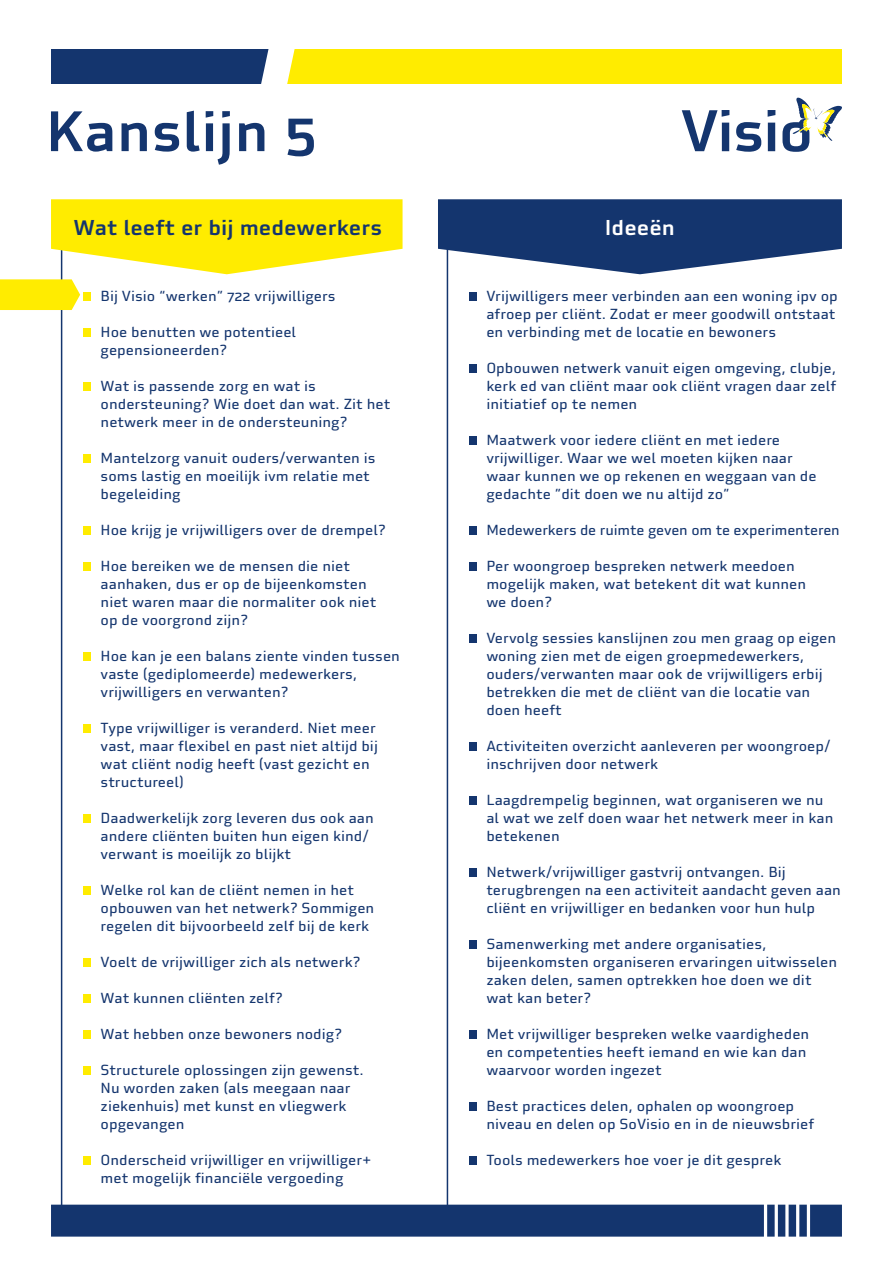
<style>
.page{position:relative;width:893px;height:1263px;background:#fff}
.page>*{position:absolute;margin:0;border:0;box-sizing:border-box;transform-origin:0 0}
.hoofdkop{font:500 55.5px "Utility OT";color:#14356e}
.kopje{font:500 21px "Utility OT";color:#14356e}
.kopje-2{font:500 21px "Utility OT";color:#fff}
.plat{font:14.25px/18px "Utility OT";color:#14356e}
</style>
<div class="page">
<hr style="left:61px;top:219px;width:1px;height:993px;background:#14356e">
<hr style="left:447px;top:232px;width:1px;height:988px;background:#14356e">
<div style="left:51px;top:49px;width:225px;height:34px;background:#14356e"></div>
<div style="left:278px;top:49px;width:564px;height:34px;background:#ffec00"></div>
<svg style="left:254px;top:49px;width:44px;height:35px"></svg>
<svg style="left:682px;top:110px;width:47px;height:41px"></svg>
<svg style="left:736px;top:122px;width:25px;height:30px"></svg>
<svg style="left:768px;top:110px;width:7px;height:41px"></svg>
<svg style="left:782px;top:98px;width:60px;height:54px"></svg>
<div style="left:51px;top:1205px;width:791px;height:31px;background:#14356e"></div>
<hr style="left:764px;top:1199px;width:3px;height:45px;background:#fff">
<hr style="left:775px;top:1199px;width:3px;height:45px;background:#fff">
<svg style="left:785px;top:1204px;width:4px;height:33px"></svg>
<hr style="left:796px;top:1199px;width:3px;height:45px;background:#fff">
<hr style="left:807px;top:1199px;width:3px;height:45px;background:#fff">
<div style="left:84px;top:328px;width:7px;height:9px;background:#ffec00"></div>
<div style="left:84px;top:382px;width:7px;height:9px;background:#ffec00"></div>
<div style="left:84px;top:454px;width:7px;height:9px;background:#ffec00"></div>
<div style="left:84px;top:526px;width:7px;height:9px;background:#ffec00"></div>
<div style="left:84px;top:562px;width:7px;height:9px;background:#ffec00"></div>
<div style="left:84px;top:652px;width:7px;height:9px;background:#ffec00"></div>
<div style="left:84px;top:724px;width:7px;height:9px;background:#ffec00"></div>
<div style="left:84px;top:814px;width:7px;height:9px;background:#ffec00"></div>
<div style="left:84px;top:886px;width:7px;height:9px;background:#ffec00"></div>
<div style="left:84px;top:958px;width:7px;height:9px;background:#ffec00"></div>
<div style="left:84px;top:994px;width:7px;height:9px;background:#ffec00"></div>
<div style="left:84px;top:1030px;width:7px;height:9px;background:#ffec00"></div>
<div style="left:84px;top:1066px;width:7px;height:9px;background:#ffec00"></div>
<div style="left:84px;top:1156px;width:7px;height:9px;background:#ffec00"></div>
<svg style="left:438px;top:199px;width:404px;height:75px"></svg>
<div style="left:469px;top:292px;width:8px;height:9px;background:#14356e"></div>
<div style="left:469px;top:364px;width:8px;height:9px;background:#14356e"></div>
<div style="left:469px;top:436px;width:8px;height:9px;background:#14356e"></div>
<div style="left:469px;top:526px;width:8px;height:9px;background:#14356e"></div>
<div style="left:469px;top:562px;width:8px;height:9px;background:#14356e"></div>
<div style="left:469px;top:634px;width:8px;height:9px;background:#14356e"></div>
<div style="left:469px;top:742px;width:8px;height:9px;background:#14356e"></div>
<div style="left:469px;top:796px;width:8px;height:9px;background:#14356e"></div>
<div style="left:469px;top:868px;width:8px;height:9px;background:#14356e"></div>
<div style="left:469px;top:940px;width:8px;height:9px;background:#14356e"></div>
<div style="left:469px;top:1030px;width:8px;height:9px;background:#14356e"></div>
<div style="left:469px;top:1102px;width:8px;height:9px;background:#14356e"></div>
<div style="left:469px;top:1156px;width:8px;height:9px;background:#14356e"></div>
<svg style="left:0;top:199px;width:403px;height:111px"></svg>
<p class="hoofdkop" style="left:46px;top:97px;width:273px">Kanslijn 5</p>
<h1 class="kopje" style="left:74px;top:214px;width:310px">Wat leeft er bij medewerkers</h1>
<p class="plat" style="left:101px;top:287px;width:237px">Bij Visio “werken” 722 vrijwilligers</p>
<p class="plat" style="left:101px;top:323px;width:197px">Hoe benutten we potentieel gepensioneerden?</p>
<p class="plat" style="left:101px;top:377px;width:291px">Wat is passende zorg en wat is ondersteuning? Wie doet dan wat. Zit het netwerk meer in de ondersteuning?</p>
<p class="plat" style="left:101px;top:449px;width:276px">Mantelzorg vanuit ouders/verwanten is soms lastig en moeilijk ivm relatie met begeleiding</p>
<p class="plat" style="left:101px;top:521px;width:287px">Hoe krijg je vrijwilligers over de drempel?</p>
<p class="plat" style="left:101px;top:557px;width:277px">Hoe bereiken we de mensen die niet aanhaken, dus er op de bijeenkomsten niet waren maar die normaliter ook niet op de voorgrond zijn?</p>
<p class="plat" style="left:101px;top:647px;width:301px">Hoe kan je een balans ziente vinden tussen vaste (gediplomeerde) medewerkers, vrijwilligers en verwanten?</p>
<p class="plat" style="left:101px;top:719px;width:279px">Type vrijwilliger is veranderd. Niet meer vast, maar flexibel en past niet altijd bij wat cliënt nodig heeft (vast gezicht en structureel)</p>
<p class="plat" style="left:101px;top:809px;width:275px">Daadwerkelijk zorg leveren dus ook aan andere cliënten buiten hun eigen kind/ verwant is moeilijk zo blijkt</p>
<p class="plat" style="left:101px;top:881px;width:275px">Welke rol kan de cliënt nemen in het opbouwen van het netwerk? Sommigen regelen dit bijvoorbeeld zelf bij de kerk</p>
<p class="plat" style="left:101px;top:953px;width:261px">Voelt de vrijwilliger zich als netwerk?</p>
<p class="plat" style="left:101px;top:989px;width:184px">Wat kunnen cliënten zelf?</p>
<p class="plat" style="left:101px;top:1025px;width:243px">Wat hebben onze bewoners nodig?</p>
<p class="plat" style="left:101px;top:1061px;width:265px">Structurele oplossingen zijn gewenst.<br>Nu worden zaken (als meegaan naar ziekenhuis) met kunst en vliegwerk opgevangen</p>
<p class="plat" style="left:101px;top:1151px;width:272px">Onderscheid vrijwilliger en vrijwilliger+ met mogelijk financiële vergoeding</p>
<h1 class="kopje-2" style="left:605px;top:214px;width:72px">Ideeën</h1>
<p class="plat" style="left:486px;top:287px;width:353px">Vrijwilligers meer verbinden aan een woning ipv op afroep per cliënt. Zodat er meer goodwill ontstaat en verbinding met de locatie en bewoners</p>
<p class="plat" style="left:486px;top:359px;width:351px;text-align:justify">Opbouwen netwerk vanuit eigen omgeving, clubje, kerk ed van cliënt maar ook cliënt vragen daar zelf initiatief op te nemen</p>
<p class="plat" style="left:486px;top:431px;width:332px">Maatwerk voor iedere cliënt en met iedere vrijwilliger. Waar we wel moeten kijken naar waar kunnen we op rekenen en weggaan van de gedachte ”dit doen we nu altijd zo”</p>
<p class="plat" style="left:486px;top:521px;width:355px">Medewerkers de ruimte geven om te experimenteren</p>
<p class="plat" style="left:486px;top:557px;width:321px">Per woongroep bespreken netwerk meedoen mogelijk maken, wat betekent dit wat kunnen we doen?</p>
<p class="plat" style="left:486px;top:629px;width:351px">Vervolg sessies kanslijnen zou men graag op eigen woning zien met de eigen groepmedewerkers, ouders/verwanten maar ook de vrijwilligers erbij betrekken die met de cliënt van die locatie van doen heeft</p>
<p class="plat" style="left:486px;top:737px;width:346px">Activiteiten overzicht aanleveren per woongroep/ inschrijven door netwerk</p>
<p class="plat" style="left:486px;top:791px;width:349px">Laagdrempelig beginnen, wat organiseren we nu al wat we zelf doen waar het netwerk meer in kan betekenen</p>
<p class="plat" style="left:486px;top:863px;width:356px">Netwerk/vrijwilliger gastvrij ontvangen. Bij terugbrengen na een activiteit aandacht geven aan cliënt en vrijwilliger en bedanken voor hun hulp</p>
<p class="plat" style="left:486px;top:935px;width:352px">Samenwerking met andere organisaties, bijeenkomsten organiseren ervaringen uitwisselen zaken delen, samen optrekken hoe doen we dit wat kan beter?</p>
<p class="plat" style="left:486px;top:1025px;width:325px">Met vrijwilliger bespreken welke vaardigheden en competenties heeft iemand en wie kan dan waarvoor worden ingezet</p>
<p class="plat" style="left:486px;top:1097px;width:329px">Best practices delen, ophalen op woongroep niveau en delen op SoVisio en in de nieuwsbrief</p>
<p class="plat" style="left:486px;top:1151px;width:297px">Tools medewerkers hoe voer je dit gesprek</p>
</div>
